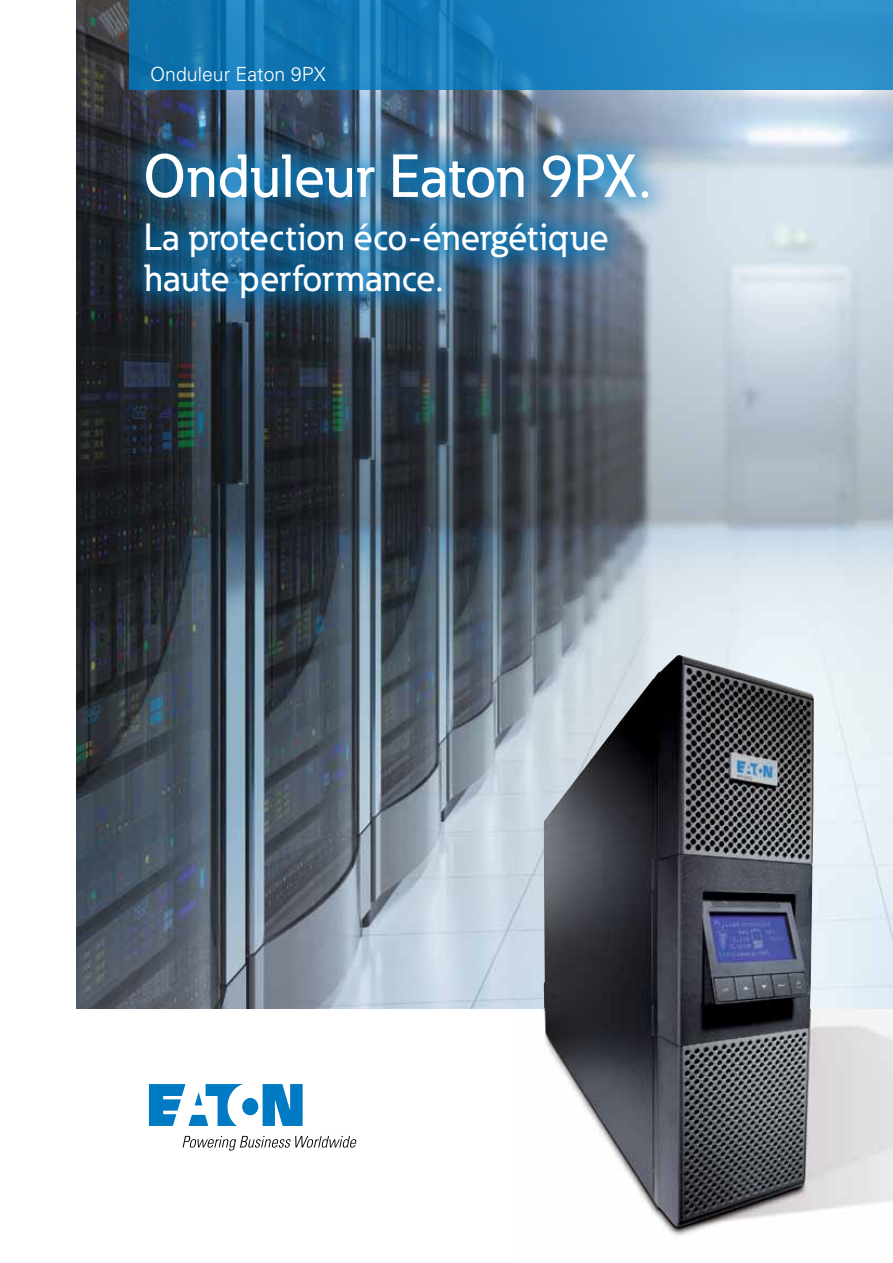
<style>
.page{position:relative;width:893px;height:1263px;background:#fff}
.page>*{position:absolute;margin:0;border:0;box-sizing:border-box;transform-origin:0 0}
.t1{font:500 60px "Eaton";letter-spacing:.005em;color:#fff}
.t2{font:500 37.5px/40.5px "Eaton";letter-spacing:.005em;color:#fff}
.t3{font:300 19.5px "Univers LT";color:#fff}
</style>
<div class="page">
<img style="left:517px;top:1008px;width:376px;height:228px">
<img style="left:77px;top:0;width:816px;height:1008px">
<svg style="left:129px;top:0;width:764px;height:90px;background:#1c7fbb"></svg>
<div style="left:117px;top:126px;width:558px;height:199px;background:#007ac2;opacity:.75"></div>
<svg style="left:149px;top:1084px;width:154px;height:42px"></svg>
<svg style="left:183px;top:1136px;width:174px;height:14px"></svg>
<img style="left:544px;top:655px;width:270px;height:571px">
<p class="t3" style="left:150px;top:62px;width:177px">Onduleur Eaton 9PX</p>
<h1 class="t1" style="left:144px;top:139px;width:509px">Onduleur Eaton 9PX.</h1>
<p class="t2" style="left:144px;top:217px;width:467px">La protection éco-énergétique haute performance.</p>
</div>
